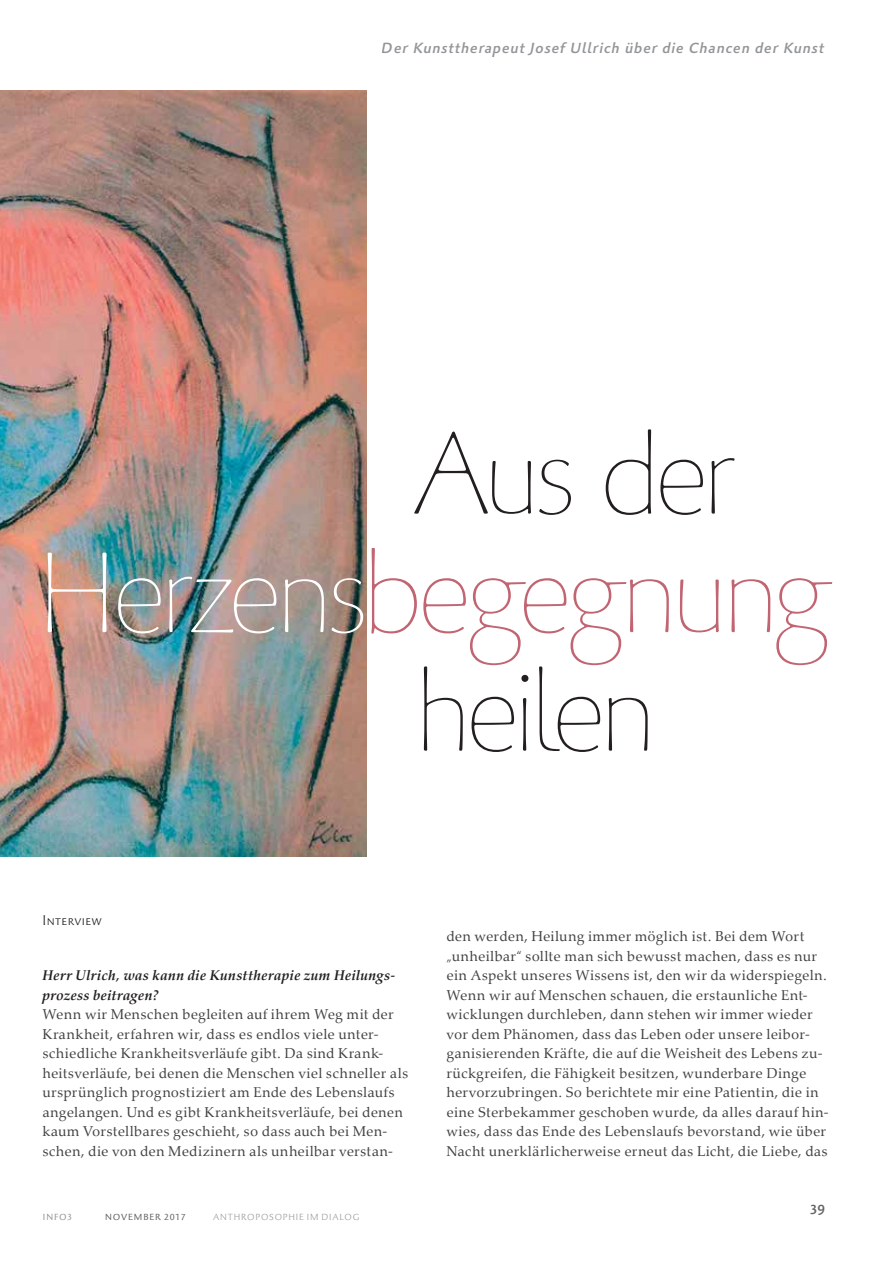
<style>
.page{position:relative;width:893px;height:1263px;background:#fff}
.page>*{position:absolute;margin:0;border:0;box-sizing:border-box;transform-origin:0 0}
.t1{font:300 117px "Palatino Sans Com Ult";letter-spacing:-.06em;color:#c16572}
.t2{font:300 117px "Palatino Sans Com Ult";letter-spacing:-.065em;color:#231f20}
.t3{font:italic 500 15px "Palatino Sans Com";letter-spacing:.06em;color:#939598}
.t4{font:14.25px/19.5px "Palatino Nova";letter-spacing:.01em;color:#414042}
.t5{font:italic 700 14.25px/19.5px "Palatino Nova";letter-spacing:.015em;color:#231f20}
.t6{font:300 14.25px "Palatino Sans Com";letter-spacing:.03em;color:#231f20}
.t7{font:500 13.5px "Palatino Sans Com";color:#636466}
.t8{font:300 9px "Palatino Sans Com";letter-spacing:.085em;color:#939598}
.t9{font:9px "Palatino Sans Com";letter-spacing:.095em;color:#636466}
.t10{font:9px "Palatino Sans Com";letter-spacing:.095em;color:#939598}
.s1{color:#fff}
</style>
<div class="page">
<img style="left:0;top:90px;width:367px;height:766px">
<p class="t3" style="left:382px;top:39px;width:444px">Der Kunsttherapeut Josef Ullrich über die Chancen der Kunst</p>
<h1 class="t2" style="left:414px;top:403px;width:322px">Aus der</h1>
<h1 class="t1" style="left:36px;top:522px;width:794px"><span class="s1">Herzens</span>begegnung</h1>
<h1 class="t2" style="left:414px;top:640px;width:245px">heilen</h1>
<p class="t6" style="left:43px;top:911px;width:61px">Interview</p>
<p class="t5" style="left:43px;top:966px;width:355px">Herr Ulrich, was kann die Kunsttherapie zum Heilungs&shy;prozess beitragen?</p>
<p class="t4" style="left:43px;top:1005px;width:367px">Wenn wir Menschen begleiten auf ihrem Weg mit der Krankheit, erfahren wir, dass es endlos viele unter&shy;schiedliche Krankheitsverläufe gibt. Da sind Krank&shy;heitsverläufe, bei denen die Menschen viel schneller als ursprünglich prognostiziert am Ende des Lebenslaufs angelangen. Und es gibt Krankheitsverläufe, bei denen kaum Vorstellbares geschieht, so dass auch bei Men&shy;schen, die von den Medizinern als unheilbar verstan-</p>
<p class="t10" style="left:43px;top:1211px;width:31px">INFO3</p>
<p class="t9" style="left:105px;top:1211px;width:82px">NOVEMBER 2017</p>
<p class="t8" style="left:213px;top:1211px;width:148px">ANTHROPOSOPHIE IM DIALOG</p>
<p class="t4" style="left:446px;top:927px;width:384px">den werden, Heilung immer möglich ist. Bei dem Wort „unheilbar“ sollte man sich bewusst machen, dass es nur ein Aspekt unseres Wissens ist, den wir da widerspiegeln.<br>Wenn wir auf Menschen schauen, die erstaunliche Ent&shy;wicklungen durchleben, dann stehen wir immer wieder vor dem Phänomen, dass das Leben oder unsere leibor&shy;ganisierenden Kräfte, die auf die Weisheit des Lebens zu&shy;rückgreifen, die Fähigkeit besitzen, wunderbare Dinge hervorzubringen. So berichtete mir eine Patientin, die in eine Sterbekammer geschoben wurde, da alles darauf hin&shy;wies, dass das Ende des Lebenslaufs bevorstand, wie über Nacht unerklärlicherweise erneut das Licht, die Liebe, das</p>
<p class="t7" style="left:810px;top:1201px;width:17px">39</p>
</div>
